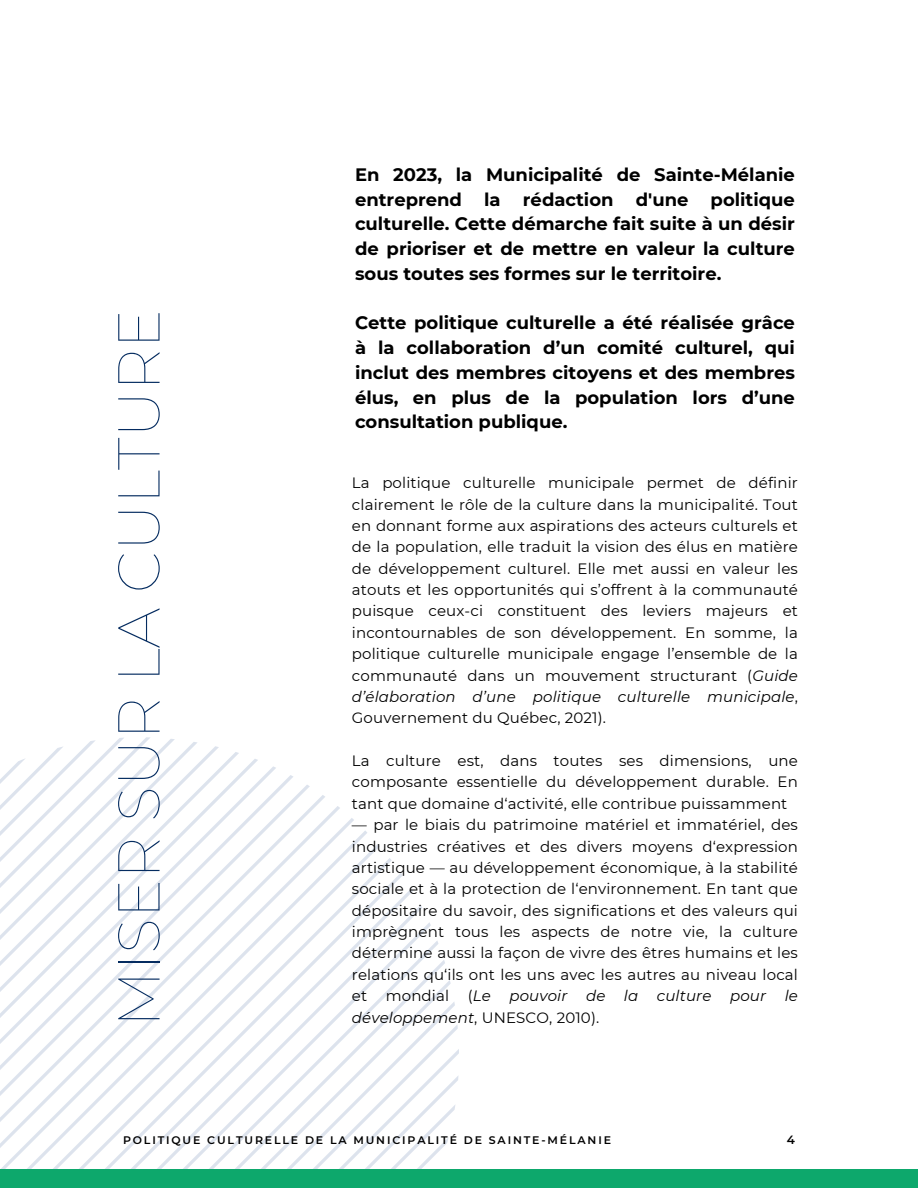
<style>
.page{position:relative;width:918px;height:1188px;background:#fff}
.page>*{position:absolute;margin:0;border:0;box-sizing:border-box;transform-origin:0 0}
.t1{font:100 58.95px "Montserrat";color:#052c60}
.t2{font:700 18px/24.8px "Montserrat";color:#000;text-align:justify}
.t3{font:15px/21.3px "Montserrat";letter-spacing:.01em;color:#000;text-align:justify}
.t4{font:600 12px "Montserrat";color:#000}
.t5{font:600 10.95px "Montserrat";letter-spacing:.17em;color:#000}
.s1{font-style:italic}
</style>
<div class="page">
<svg style="left:5px;top:766px;width:271px;height:9px"></svg>
<svg style="left:0;top:775px;width:293px;height:10px"></svg>
<svg style="left:11px;top:785px;width:299px;height:10px"></svg>
<svg style="left:0;top:795px;width:325px;height:11px"></svg>
<svg style="left:0;top:806px;width:340px;height:12px"></svg>
<svg style="left:2px;top:818px;width:352px;height:12px"></svg>
<svg style="left:0;top:830px;width:367px;height:14px"></svg>
<svg style="left:0;top:844px;width:380px;height:14px"></svg>
<svg style="left:0;top:858px;width:392px;height:15px"></svg>
<svg style="left:0;top:873px;width:403px;height:15px"></svg>
<svg style="left:5px;top:888px;width:408px;height:17px"></svg>
<svg style="left:0;top:905px;width:422px;height:265px"></svg>
<svg style="left:6px;top:922px;width:425px;height:248px"></svg>
<svg style="left:24px;top:940px;width:415px;height:230px"></svg>
<svg style="left:43px;top:960px;width:402px;height:210px"></svg>
<svg style="left:63px;top:980px;width:388px;height:190px"></svg>
<svg style="left:85px;top:1001px;width:370px;height:169px"></svg>
<svg style="left:108px;top:1024px;width:350px;height:146px"></svg>
<svg style="left:132px;top:1049px;width:327px;height:121px"></svg>
<svg style="left:159px;top:1075px;width:299px;height:95px"></svg>
<div style="left:0;top:1170px;width:918px;height:18px;background:#0da86c"></div>
<p class="t1" style="left:102px;top:1027px;width:719px;rotate:-90deg">MISER SUR LA CULTURE</p>
<p class="t2" style="left:355px;top:162px;width:441px">En 2023, la Municipalité de Sainte-Mélanie entreprend la rédaction d'une politique culturelle. Cette démarche fait suite à un désir de prioriser et de mettre en valeur la culture sous toutes ses formes sur le territoire.</p>
<p class="t2" style="left:355px;top:311px;width:441px">Cette politique culturelle a été réalisée grâce à la collaboration d’un comité culturel, qui inclut des membres citoyens et des membres élus, en plus de la population lors d’une consultation publique.</p>
<p class="t3" style="left:352px;top:472px;width:448px">La politique culturelle municipale permet de définir clairement le rôle de la culture dans la municipalité. Tout en donnant forme aux aspirations des acteurs culturels et de la population, elle traduit la vision des élus en matière de développement culturel. Elle met aussi en valeur les atouts et les opportunités qui s’offrent à la communauté puisque ceux-ci constituent des leviers majeurs et incontournables de son développement. En somme, la politique culturelle municipale engage l’ensemble de la communauté dans un mouvement structurant (<span class="s1">Guide d’élaboration d’une politique culturelle municipale</span>, Gouvernement du Québec, 2021).</p>
<p class="t3" style="left:352px;top:750px;width:448px">La culture est, dans toutes ses dimensions, une composante essentielle du développement durable. En tant que domaine d‘activité, elle contribue puissamment</p>
<p class="t3" style="left:352px;top:814px;width:448px">— par le biais du patrimoine matériel et immatériel, des industries créatives et des divers moyens d‘expression artistique — au développement économique, à la stabilité sociale et à la protection de l‘environnement. En tant que dépositaire du savoir, des significations et des valeurs qui imprègnent tous les aspects de notre vie, la culture détermine aussi la façon de vivre des êtres humains et les relations qu‘ils ont les uns avec les autres au niveau local et mondial (<span class="s1">Le pouvoir de la culture pour le développement</span>, UNESCO, 2010).</p>
<p class="t5" style="left:123px;top:1133px;width:490px">POLITIQUE CULTURELLE DE LA MUNICIPALITÉ DE SAINTE-MÉLANIE</p>
<p class="t4" style="left:787px;top:1132px;width:10px">4</p>
</div>
